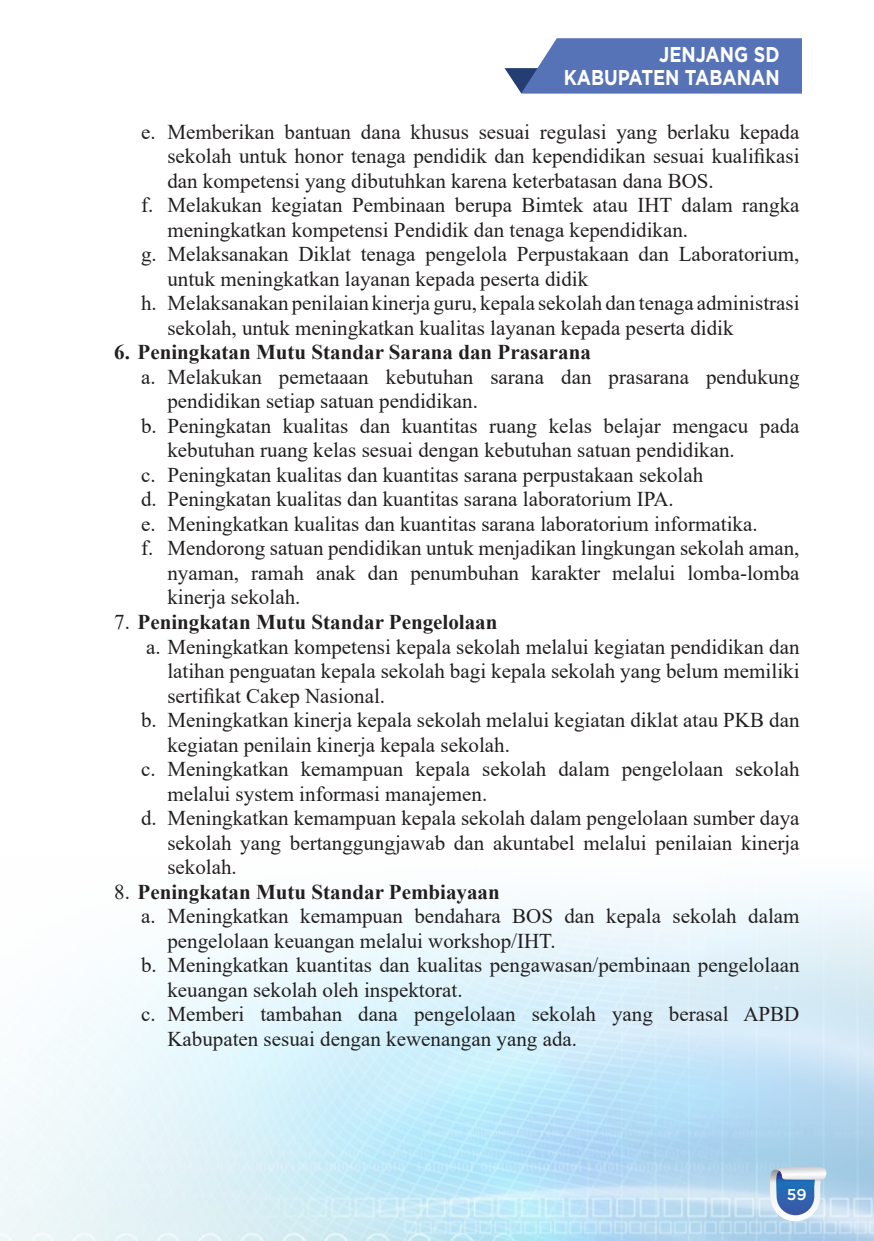
<style>
.page{position:relative;width:874px;height:1241px;background:#fff}
.page>*{position:absolute;margin:0;border:0;box-sizing:border-box;transform-origin:0 0}
.t1{font:700 21.35px/23.1px "Gotham";color:#fff;text-align:right;scale:.85 1}
.tab1{font:21px/24.5px "Times New Roman";color:#231f20}
.List_Paragraph{font:700 21px "Times New Roman";color:#231f20}
.t2{font:500 15.58px "Gotham";color:#fff}
.s1{font-weight:400}
</style>
<div class="page">
<img style="left:0;top:890px;width:873px;height:350px">
<svg style="left:504px;top:38px;width:297px;height:55px;background:#657fbd"></svg>
<svg style="left:769px;top:1166px;width:58px;height:55px"></svg>
<p class="t1" style="left:563px;top:43px;width:255px">JENJANG SD<br>KABUPATEN TABANAN</p>
<p class="tab1" style="left:167px;top:119px;width:633px;text-align:justify;text-indent:-26px">e. Memberikan bantuan dana khusus sesuai regulasi yang berlaku kepada sekolah untuk honor tenaga pendidik dan kependidikan sesuai kualifikasi dan kompetensi yang dibutuhkan karena keterbatasan dana BOS.</p>
<p class="tab1" style="left:167px;top:192px;width:633px;text-indent:-26px">f. Melakukan kegiatan Pembinaan berupa Bimtek atau IHT dalam rangka meningkatkan kompetensi Pendidik dan tenaga kependidikan.</p>
<p class="tab1" style="left:167px;top:241px;width:633px;text-indent:-26px">g. Melaksanakan Diklat tenaga pengelola Perpustakaan dan Laboratorium, untuk meningkatkan layanan kepada peserta didik</p>
<p class="tab1" style="left:167px;top:290px;width:633px;text-indent:-26px">h. Melaksanakan penilaian kinerja guru, kepala sekolah dan tenaga administrasi sekolah, untuk meningkatkan kualitas layanan kepada peserta didik</p>
<p class="List_Paragraph" style="left:114px;top:337px;width:478px">6. Peningkatan Mutu Standar Sarana dan Prasarana</p>
<p class="tab1" style="left:167px;top:364px;width:633px;text-indent:-26px">a. Melakukan pemetaaan kebutuhan sarana dan prasarana pendukung pendidikan setiap satuan pendidikan.</p>
<p class="tab1" style="left:167px;top:413px;width:633px;text-indent:-26px">b. Peningkatan kualitas dan kuantitas ruang kelas belajar mengacu pada kebutuhan ruang kelas sesuai dengan kebutuhan satuan pendidikan.</p>
<p class="tab1" style="left:141px;top:462px;width:563px">c. Peningkatan kualitas dan kuantitas sarana perpustakaan sekolah</p>
<p class="tab1" style="left:141px;top:486px;width:534px">d. Peningkatan kualitas dan kuantitas sarana laboratorium IPA.</p>
<p class="tab1" style="left:141px;top:511px;width:617px">e. Meningkatkan kualitas dan kuantitas sarana laboratorium informatika.</p>
<p class="tab1" style="left:167px;top:535px;width:633px;text-align:justify;text-indent:-26px">f. Mendorong satuan pendidikan untuk menjadikan lingkungan sekolah aman, nyaman, ramah anak dan penumbuhan karakter melalui lomba-lomba kinerja sekolah.</p>
<p class="List_Paragraph" style="left:114px;top:606px;width:384px"><span class="s1">7.</span> Peningkatan Mutu Standar Pengelolaan</p>
<p class="tab1" style="left:167px;top:633px;width:633px;text-align:justify;text-indent:-21px">a. Meningkatkan kompetensi kepala sekolah melalui kegiatan pendidikan dan latihan penguatan kepala sekolah bagi kepala sekolah yang belum memiliki sertifikat Cakep Nasional.</p>
<p class="tab1" style="left:167px;top:707px;width:633px;text-indent:-26px">b. Meningkatkan kinerja kepala sekolah melalui kegiatan diklat atau PKB dan kegiatan penilain kinerja kepala sekolah.</p>
<p class="tab1" style="left:167px;top:756px;width:633px;text-indent:-26px">c. Meningkatkan kemampuan kepala sekolah dalam pengelolaan sekolah melalui system informasi manajemen.</p>
<p class="tab1" style="left:167px;top:805px;width:633px;text-align:justify;text-indent:-26px">d. Meningkatkan kemampuan kepala sekolah dalam pengelolaan sumber daya sekolah yang bertanggungjawab dan akuntabel melalui penilaian kinerja sekolah.</p>
<p class="List_Paragraph" style="left:114px;top:876px;width:387px"><span class="s1">8.</span> Peningkatan Mutu Standar Pembiayaan</p>
<p class="tab1" style="left:167px;top:903px;width:633px;text-indent:-26px">a. Meningkatkan kemampuan bendahara BOS dan kepala sekolah dalam pengelolaan keuangan melalui workshop/IHT.</p>
<p class="tab1" style="left:167px;top:952px;width:633px;text-indent:-26px">b. Meningkatkan kuantitas dan kualitas pengawasan/pembinaan pengelolaan keuangan sekolah oleh inspektorat.</p>
<p class="tab1" style="left:167px;top:1001px;width:633px;text-indent:-26px">c. Memberi tambahan dana pengelolaan sekolah yang berasal APBD<br>Kabupaten sesuai dengan kewenangan yang ada.</p>
<p class="t2" style="left:786px;top:1183px;width:21px">59</p>
</div>
